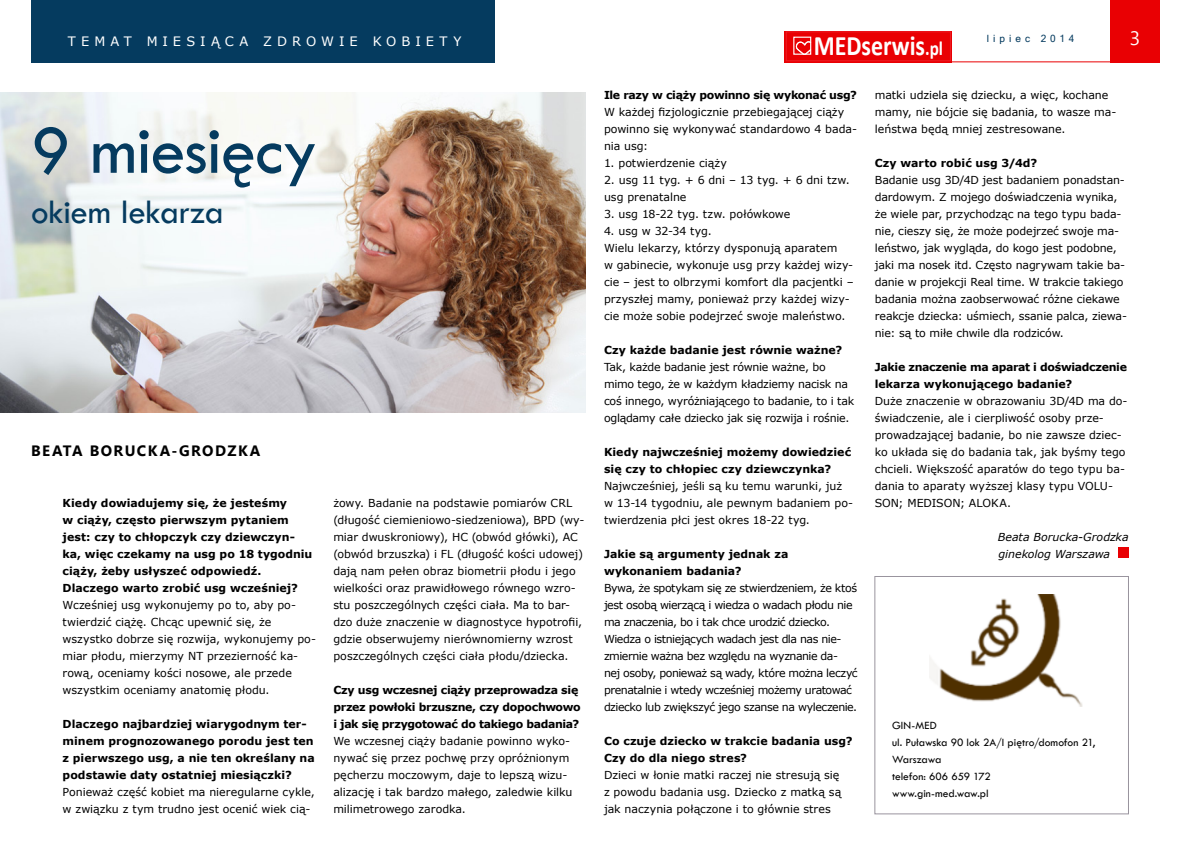
<style>
.page{position:relative;width:1191px;height:842px;background:#fff}
.page>*{position:absolute;margin:0;border:0;box-sizing:border-box;transform-origin:0 0}
.t1{font:71.1px "Tw Cen";letter-spacing:-.015em;color:#053b5f}
.t2{font:35px "Tw Cen";letter-spacing:-.015em;color:#053b5f}
.t3{font:700 28.3px "Calibri";color:#fff;scale:.85 1}
.t4{font:19.4px "Segoe UI";color:#fff}
.t5{font:700 15px "Lao UI";letter-spacing:.095em;color:#000}
.t6{font:13px "MS Reference Sans Serif";letter-spacing:.38em;color:#fff}
.t7{font:11.5px/17px "Tw Cen";letter-spacing:-.005em;color:#000}
.t8{font:11px/17px "MS Reference Sans Serif";letter-spacing:-.01em;color:#000}
.t9{font:700 11px/17px "MS Reference Sans Serif";color:#000}
.t10{font:11px/17px "MS Reference Sans Serif";letter-spacing:-.045em;color:#000}
.t11{font:700 11px/17px "MS Reference Sans Serif";letter-spacing:-.03em;color:#000}
.t12{font:700 11px/17px "MS Reference Sans Serif";letter-spacing:-.02em;color:#000}
.t13{font:italic 11px/17px "MS Reference Sans Serif";letter-spacing:-.005em;color:#000}
.t14{font:10px "Microsoft Sans Serif";letter-spacing:.4em;color:#053b5f}
.s1{font-size:20.2px}
</style>
<div class="page">
<div style="left:784px;top:31px;width:167px;height:31px;background:#e9060a"></div>
<div style="left:786px;top:32px;width:164px;height:29px;background:#e90003"></div>
<div style="left:786px;top:32px;width:164px;height:29px;border:1px solid #ed1d24"></div>
<div style="left:793px;top:37px;width:18px;height:18px;border:1px solid #fff"></div>
<svg style="left:795px;top:41px;width:17px;height:14px"></svg>
<div style="left:1110px;top:0;width:49px;height:62px;background:#e90003"></div>
<hr style="left:950px;top:61px;width:160px;height:1px;background:#e90003">
<div style="left:31px;top:0;width:464px;height:62px;background:#053b5f"></div>
<img style="left:0;top:93px;width:585px;height:319px">
<div style="left:1117px;top:548px;width:11px;height:10px;background:#e90003"></div>
<div style="left:874px;top:576px;width:254px;height:238px;border:1px solid #99949e"></div>
<img style="left:929px;top:595px;width:154px;height:112px">
<p class="t6" style="left:68px;top:33px;width:281px">TEMAT MIESIĄCA zdrowie</p>
<p class="t6" style="left:373px;top:33px;width:55px">kobiet</p>
<p class="t6" style="left:453px;top:33px;width:9px">y</p>
<h3 class="t4" style="left:1129px;top:23px;width:12px">3</h3>
<p class="t14" style="left:987px;top:32px;width:89px">lipiec 2014</p>
<h3 class="t3" style="left:813px;top:27px;width:154px">MEDserwis<span class="s1">.pl</span></h3>
<h1 class="t1" style="left:31px;top:108px;width:288px">9 miesięcy</h1>
<h2 class="t2" style="left:31px;top:191px;width:194px">okiem lekarza</h2>
<h3 class="t5" style="left:31px;top:441px;width:231px">BEATA BORUCKA-GRODZKA</h3>
<p class="t9" style="left:63px;top:494px;width:251px">Kiedy dowiadujemy się, że jesteśmy<br>w ciąży, często pierwszym pytaniem jest: czy to chłopczyk czy dziewczyn&shy;ka, więc czekamy na usg po 18 tygodniu ciąży, żeby usłyszeć odpowiedź.<br>Dlaczego warto zrobić usg wcześniej?</p>
<p class="t8" style="left:63px;top:596px;width:255px">Wcześniej usg wykonujemy po to, aby po&shy;twierdzić ciążę. Chcąc upewnić się, że wszystko dobrze się rozwija, wykonujemy po&shy;miar płodu, mierzymy NT przezierność ka&shy;rową, oceniamy kości nosowe, ale przede wszystkim oceniamy anatomię płodu.</p>
<p class="t9" style="left:63px;top:715px;width:254px">Dlaczego najbardziej wiarygodnym ter&shy;minem prognozowanego porodu jest ten z pierwszego usg, a nie ten określany na podstawie daty ostatniej miesiączki?</p>
<p class="t8" style="left:63px;top:783px;width:254px">Ponieważ część kobiet ma nieregularne cykle, w związku z tym trudno jest ocenić wiek cią-</p>
<p class="t8" style="left:333px;top:494px;width:253px">żowy. Badanie na podstawie pomiarów CRL (długość ciemieniowo-siedzeniowa), BPD (wy&shy;miar dwuskroniowy), HC (obwód główki), AC (obwód brzuszka) i FL (długość kości udowej) dają nam pełen obraz biometrii płodu i jego wielkości oraz prawidłowego równego wzro&shy;stu poszczególnych części ciała. Ma to bar&shy;dzo duże znaczenie w diagnostyce hypotrofii, gdzie obserwujemy nierównomierny wzrost poszczególnych części ciała płodu/dziecka.</p>
<p class="t11" style="left:333px;top:681px;width:249px">Czy usg wczesnej ciąży przeprowadza się przez powłoki brzuszne, czy dopochwowo i jak się przygotować do takiego badania?</p>
<p class="t8" style="left:333px;top:732px;width:241px">We wczesnej ciąży badanie powinno wyko&shy;nywać się przez pochwę przy opróżnionym pęcherzu moczowym, daje to lepszą wizu&shy;alizację i tak bardzo małego, zaledwie kilku milimetrowego zarodka.</p>
<p class="t11" style="left:604px;top:86px;width:254px">Ile razy w ciąży powinno się wykonać usg?</p>
<p class="t8" style="left:604px;top:103px;width:254px">W każdej fizjologicznie przebiegającej ciąży powinno się wykonywać standardowo 4 bada&shy;nia usg:</p>
<p class="t8" style="left:604px;top:154px;width:124px">1. potwierdzenie ciąży</p>
<p class="t8" style="left:604px;top:171px;width:247px">2. usg 11 tyg. + 6 dni – 13 tyg. + 6 dni tzw. usg prenatalne</p>
<p class="t8" style="left:604px;top:205px;width:188px">3. usg 18-22 tyg. tzw. połówkowe</p>
<p class="t8" style="left:604px;top:222px;width:251px">4. usg w 32-34 tyg.<br>Wielu lekarzy, którzy dysponują aparatem<br>w gabinecie, wykonuje usg przy każdej wizy&shy;cie – jest to olbrzymi komfort dla pacjentki – przyszłej mamy, ponieważ przy każdej wizy&shy;cie może sobie podejrzeć swoje maleństwo.</p>
<p class="t9" style="left:604px;top:341px;width:240px">Czy każde badanie jest równie ważne?</p>
<p class="t8" style="left:604px;top:358px;width:252px">Tak, każde badanie jest równie ważne, bo mimo tego, że w każdym kładziemy nacisk na coś innego, wyróżniającego to badanie, to i tak oglądamy całe dziecko jak się rozwija i rośnie.</p>
<p class="t9" style="left:604px;top:443px;width:249px">Kiedy najwcześniej możemy dowiedzieć się czy to chłopiec czy dziewczynka?</p>
<p class="t8" style="left:604px;top:477px;width:251px">Najwcześniej, jeśli są ku temu warunki, już w 13-14 tygodniu, ale pewnym badaniem po&shy;twierdzenia płci jest okres 18-22 tyg.</p>
<p class="t9" style="left:604px;top:545px;width:186px">Jakie są argumenty jednak za wykonaniem badania?</p>
<p class="t10" style="left:604px;top:579px;width:255px">Bywa, że spotykam się ze stwierdzeniem, że ktoś jest osobą wierzącą i wiedza o wadach płodu nie ma znaczenia, bo i tak chce urodzić dziecko.<br>Wiedza o istniejących wadach jest dla nas nie&shy;zmiernie ważna bez względu na wyznanie da-<br>nej osoby, ponieważ są wady, które można leczyć prenatalnie i wtedy wcześniej możemy uratować dziecko lub zwiększyć jego szanse na wyleczenie.</p>
<p class="t9" style="left:604px;top:732px;width:250px">Co czuje dziecko w trakcie badania usg?<br>Czy do dla niego stres?</p>
<p class="t8" style="left:604px;top:766px;width:239px">Dzieci w łonie matki raczej nie stresują się z powodu badania usg. Dziecko z matką są jak naczynia połączone i to głównie stres</p>
<p class="t8" style="left:874px;top:86px;width:243px">matki udziela się dziecku, a więc, kochane mamy, nie bójcie się badania, to wasze ma&shy;leństwa będą mniej zestresowane.</p>
<p class="t9" style="left:874px;top:154px;width:164px">Czy warto robić usg 3/4d?</p>
<p class="t8" style="left:874px;top:171px;width:254px">Badanie usg 3D/4D jest badaniem ponadstan&shy;dardowym. Z mojego doświadczenia wynika, że wiele par, przychodząc na tego typu bada&shy;nie, cieszy się, że może podejrzeć swoje ma&shy;leństwo, jak wygląda, do kogo jest podobne, jaki ma nosek itd. Często nagrywam takie ba&shy;danie w projekcji Real time. W trakcie takiego badania można zaobserwować różne ciekawe reakcje dziecka: uśmiech, ssanie palca, ziewa&shy;nie: są to miłe chwile dla rodziców.</p>
<p class="t12" style="left:874px;top:358px;width:254px">Jakie znaczenie ma aparat i doświadczenie lekarza wykonującego badanie?</p>
<p class="t8" style="left:874px;top:392px;width:254px">Duże znaczenie w obrazowaniu 3D/4D ma do&shy;świadczenie, ale i cierpliwość osoby prze&shy;prowadzającej badanie, bo nie zawsze dziec&shy;ko układa się do badania tak, jak byśmy tego chcieli. Większość aparatów do tego typu ba&shy;dania to aparaty wyższej klasy typu VOLU-SON; MEDISON; ALOKA.</p>
<p class="t13" style="left:998px;top:528px;width:132px">Beata Borucka-Grodzka ginekolog Warszawa</p>
<p class="t7" style="left:892px;top:716px;width:205px">GIN-MED<br>ul. Puławska 90 lok 2A/I piętro/domofon 21,<br>Warszawa<br>telefon: 606 659 172<br>www.gin-med.waw.pl</p>
</div>
